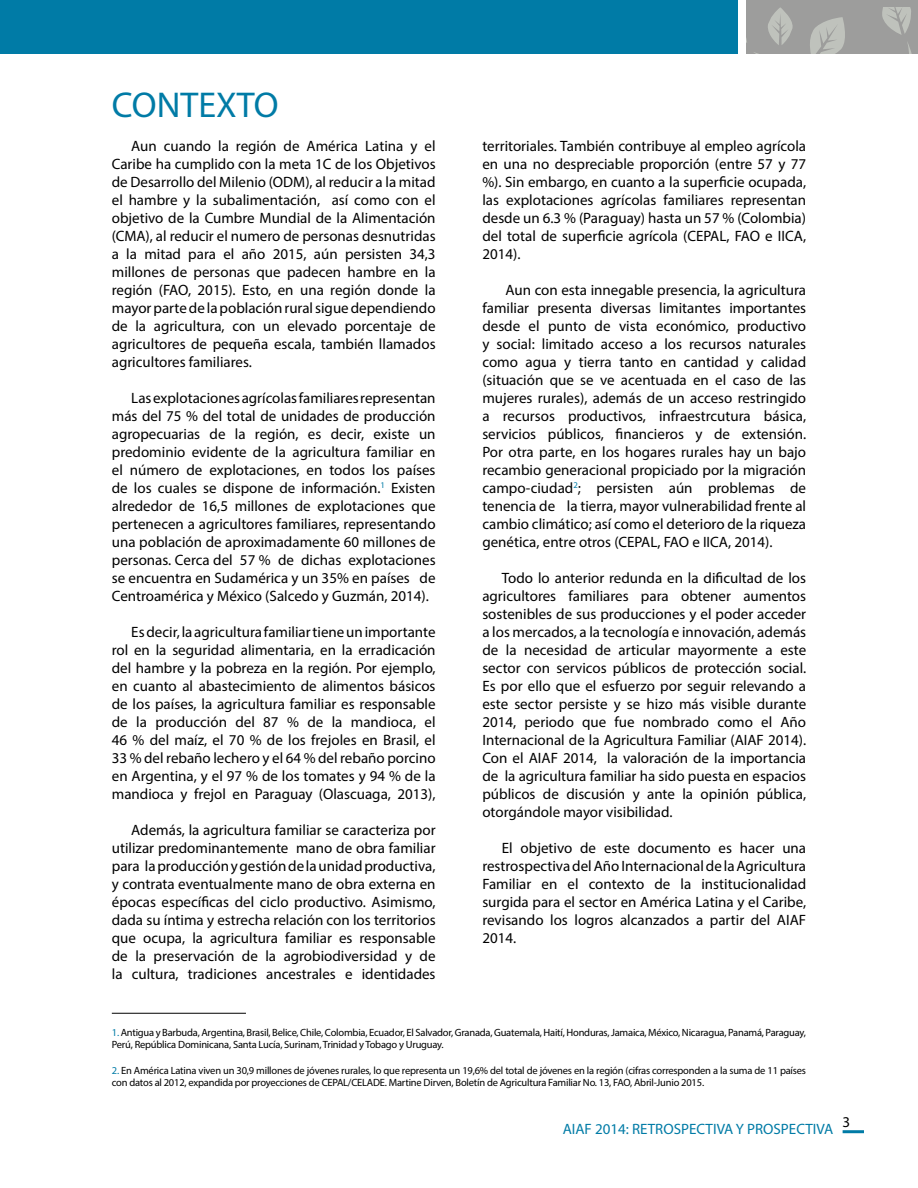
<style>
.page{position:relative;width:918px;height:1188px;background:#fff}
.page>*{position:absolute;margin:0;border:0;box-sizing:border-box;transform-origin:0 0}
.t1{font:36px "Myriad Pro";color:#007ba6}
.t2{font:15px/18px "Myriad Pro";color:#000;text-align:justify}
.t3{font:15px "Myriad Pro";color:#007ba6}
.t4{font:10.5px/12.6px "Myriad Pro";letter-spacing:-.02em;color:#000}
.s1{color:#007ba6}
</style>
<div class="page">
<div style="left:746px;top:0;width:172px;height:54px;background:#9d9d9c"></div>
<div style="left:0;top:0;width:738px;height:54px;background:#007ba6"></div>
<hr style="left:843px;top:1130px;width:21px;height:3px;background:#007ba6">
<svg style="left:746px;top:8px;width:166px;height:46px"></svg>
<hr style="left:112px;top:1013px;width:134px;height:1px;background:#000">
<h1 class="t1" style="left:112px;top:82px;width:168px">CONTEXTO</h1>
<p class="t2" style="left:112px;top:136px;width:325px;text-indent:20px">Aun cuando la región de América Latina y el Caribe ha cumplido con la meta 1C de los Objetivos de Desarrollo del Milenio (ODM), al reducir a la mitad el hambre y la subalimentación, así como con el objetivo de la Cumbre Mundial de la Alimentación (CMA), al reducir el numero de personas desnutridas a la mitad para el año 2015, aún persisten 34,3 millones de personas que padecen hambre en la región (FAO, 2015). Esto, en una región donde la mayor parte de la población rural sigue dependiendo de la agricultura, con un elevado porcentaje de agricultores de pequeña escala, también llamados agricultores familiares.</p>
<p class="t2" style="left:112px;top:388px;width:325px;text-indent:20px">Las explotaciones agrícolas familiares representan más del 75 % del total de unidades de producción agropecuarias de la región, es decir, existe un predominio evidente de la agricultura familiar en el número de explotaciones, en todos los países de los cuales se dispone de información.<sup>1</sup> Existen alrededor de 16,5 millones de explotaciones que pertenecen a agricultores familiares, representando una población de aproximadamente 60 millones de personas. Cerca del 57 % de dichas explotaciones se encuentra en Sudamérica y un 35% en países de Centroamérica y México (Salcedo y Guzmán, 2014).</p>
<p class="t2" style="left:112px;top:622px;width:325px;text-indent:20px">Es decir, la agricultura familiar tiene un importante rol en la seguridad alimentaria, en la erradicación del hambre y la pobreza en la región. Por ejemplo, en cuanto al abastecimiento de alimentos básicos de los países, la agricultura familiar es responsable de la producción del 87 % de la mandioca, el 46 % del maíz, el 70 % de los frejoles en Brasil, el 33 % del rebaño lechero y el 64 % del rebaño porcino en Argentina, y el 97 % de los tomates y 94 % de la mandioca y frejol en Paraguay (Olascuaga, 2013),</p>
<p class="t2" style="left:112px;top:820px;width:325px;text-indent:20px">Además, la agricultura familiar se caracteriza por utilizar predominantemente mano de obra familiar para la producción y gestión de la unidad productiva, y contrata eventualmente mano de obra externa en épocas específicas del ciclo productivo. Asimismo, dada su íntima y estrecha relación con los territorios que ocupa, la agricultura familiar es responsable de la preservación de la agrobiodiversidad y de la cultura, tradiciones ancestrales e identidades</p>
<p class="t2" style="left:482px;top:136px;width:325px">territoriales. También contribuye al empleo agrícola en una no despreciable proporción (entre 57 y 77 %). Sin embargo, en cuanto a la superficie ocupada, las explotaciones agrícolas familiares representan desde un 6.3 % (Paraguay) hasta un 57 % (Colombia) del total de superficie agrícola (CEPAL, FAO e IICA, 2014).</p>
<p class="t2" style="left:482px;top:280px;width:325px;text-indent:23px">Aun con esta innegable presencia, la agricultura familiar presenta diversas limitantes importantes desde el punto de vista económico, productivo y social: limitado acceso a los recursos naturales como agua y tierra tanto en cantidad y calidad (situación que se ve acentuada en el caso de las mujeres rurales), además de un acceso restringido a recursos productivos, infraestrcutura básica, servicios públicos, financieros y de extensión.<br>Por otra parte, en los hogares rurales hay un bajo recambio generacional propiciado por la migración campo-ciudad<sup>2</sup>; persisten aún problemas de tenencia de la tierra, mayor vulnerabilidad frente al cambio climático; así como el deterioro de la riqueza genética, entre otros (CEPAL, FAO e IICA, 2014).</p>
<p class="t2" style="left:482px;top:568px;width:325px;text-indent:20px">Todo lo anterior redunda en la dificultad de los agricultores familiares para obtener aumentos sostenibles de sus producciones y el poder acceder a los mercados, a la tecnología e innovación, además de la necesidad de articular mayormente a este sector con servicos públicos de protección social.<br>Es por ello que el esfuerzo por seguir relevando a este sector persiste y se hizo más visible durante 2014, periodo que fue nombrado como el Año Internacional de la Agricultura Familiar (AIAF 2014).<br>Con el AIAF 2014, la valoración de la importancia de la agricultura familiar ha sido puesta en espacios públicos de discusión y ante la opinión pública, otorgándole mayor visibilidad.</p>
<p class="t2" style="left:482px;top:838px;width:325px;text-indent:20px">El objetivo de este documento es hacer una restrospectiva del Año Internacional de la Agricultura Familiar en el contexto de la institucionalidad surgida para el sector en América Latina y el Caribe, revisando los logros alcanzados a partir del AIAF 2014.</p>
<p class="t4" style="left:112px;top:1026px;width:696px"><span class="s1">1.</span> Antigua y Barbuda, Argentina, Brasil, Belice, Chile, Colombia, Ecuador, El Salvador, Granada, Guatemala, Haití, Honduras, Jamaica, México, Nicaragua, Panamá, Paraguay,<br>Perú, República Dominicana, Santa Lucía, Surinam, Trinidad y Tobago y Uruguay.</p>
<p class="t4" style="left:112px;top:1064px;width:696px"><span class="s1">2.</span> En América Latina viven un 30,9 millones de jóvenes rurales, lo que representa un 19,6% del total de jóvenes en la región (cifras corresponden a la suma de 11 países con datos al 2012, expandida por proyecciones de CEPAL/CELADE. Martine Dirven, Boletín de Agricultura Familiar No. 13, FAO, Abril-Junio 2015.</p>
<p class="t3" style="left:563px;top:1119px;width:289px">AIAF 2014: RETROSPECTIVA Y PROSPECTIVA <sup>3</sup></p>
</div>
